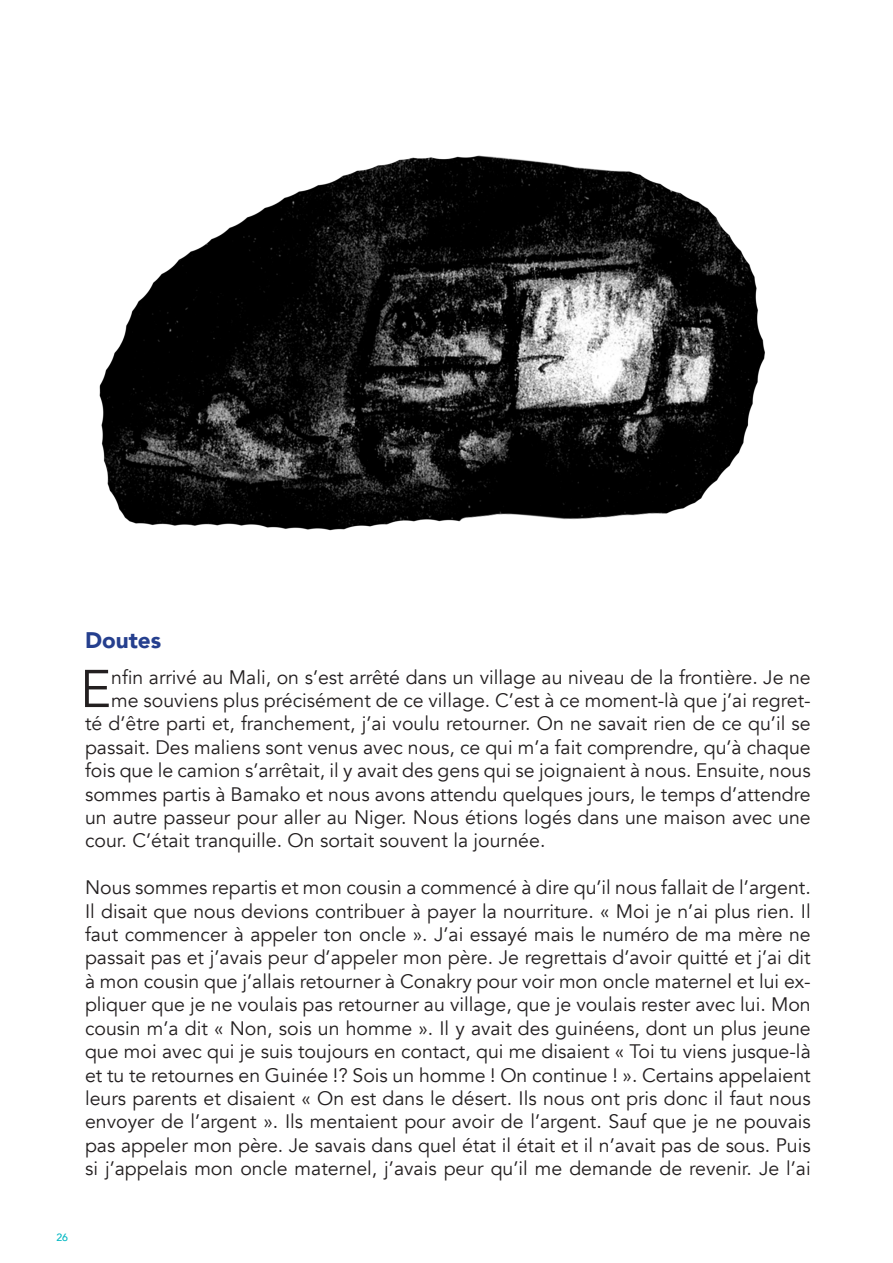
<style>
.page{position:relative;width:893px;height:1263px;background:#fff}
.page>*{position:absolute;margin:0;border:0;box-sizing:border-box;transform-origin:0 0}
.Corps_de_texte{font:52.5px "Avenir";color:#231f20}
.Titre_secondaire{font:900 22.5px "Avenir";color:#253f8e}
.Corps_de_texte-2{font:19.5px/23.4px "Avenir";color:#231f20;text-align:justify}
.t1{font:500 10.5px "Avenir";color:#00b7c2}
</style>
<div class="page">
<img style="left:99px;top:155px;width:666px;height:376px">
<p class="Titre_secondaire" style="left:85px;top:621px;width:78px">Doutes</p>
<p class="Corps_de_texte" style="left:80px;top:658px;width:33px">E</p>
<p class="Corps_de_texte-2" style="left:111px;top:666px;width:701px">nfin arrivé au Mali, on s’est arrêté dans un village au niveau de la frontière. Je ne</p>
<p class="Corps_de_texte-2" style="left:111px;top:689px;width:701px">me souviens plus précisément de ce village. C’est à ce moment-là que j’ai regret-</p>
<p class="Corps_de_texte-2" style="left:85px;top:712px;width:727px">té d’être parti et, franchement, j’ai voulu retourner. On ne savait rien de ce qu’il se</p>
<p class="Corps_de_texte-2" style="left:85px;top:736px;width:727px">passait. Des maliens sont venus avec nous, ce qui m’a fait comprendre, qu’à chaque</p>
<p class="Corps_de_texte-2" style="left:85px;top:759px;width:727px">fois que le camion s’arrêtait, il y avait des gens qui se joignaient à nous. Ensuite, nous</p>
<p class="Corps_de_texte-2" style="left:85px;top:783px;width:727px">sommes partis à Bamako et nous avons attendu quelques jours, le temps d’attendre</p>
<p class="Corps_de_texte-2" style="left:85px;top:806px;width:727px">un autre passeur pour aller au Niger. Nous étions logés dans une maison avec une</p>
<p class="Corps_de_texte-2" style="left:85px;top:829px;width:462px">cour. C’était tranquille. On sortait souvent la journée.</p>
<p class="Corps_de_texte-2" style="left:85px;top:876px;width:727px">Nous sommes repartis et mon cousin a commencé à dire qu’il nous fallait de l’argent.<br>Il disait que nous devions contribuer à payer la nourriture. « Moi je n’ai plus rien. Il faut commencer à appeler ton oncle ». J’ai essayé mais le numéro de ma mère ne passait pas et j’avais peur d’appeler mon père. Je regrettais d’avoir quitté et j’ai dit à mon cousin que j’allais retourner à Conakry pour voir mon oncle maternel et lui ex&shy;pliquer que je ne voulais pas retourner au village, que je voulais rester avec lui. Mon cousin m’a dit « Non, sois un homme ». Il y avait des guinéens, dont un plus jeune que moi avec qui je suis toujours en contact, qui me disaient « Toi tu viens jusque-là et tu te retournes en Guinée !? Sois un homme ! On continue ! ». Certains appelaient leurs parents et disaient « On est dans le désert. Ils nous ont pris donc il faut nous envoyer de l’argent ». Ils mentaient pour avoir de l’argent. Sauf que je ne pouvais pas appeler mon père. Je savais dans quel état il était et il n’avait pas de sous. Puis si j’appelais mon oncle maternel, j’avais peur qu’il me demande de revenir. Je l’ai</p>
<p class="t1" style="left:56px;top:1228px;width:13px">26</p>
</div>
